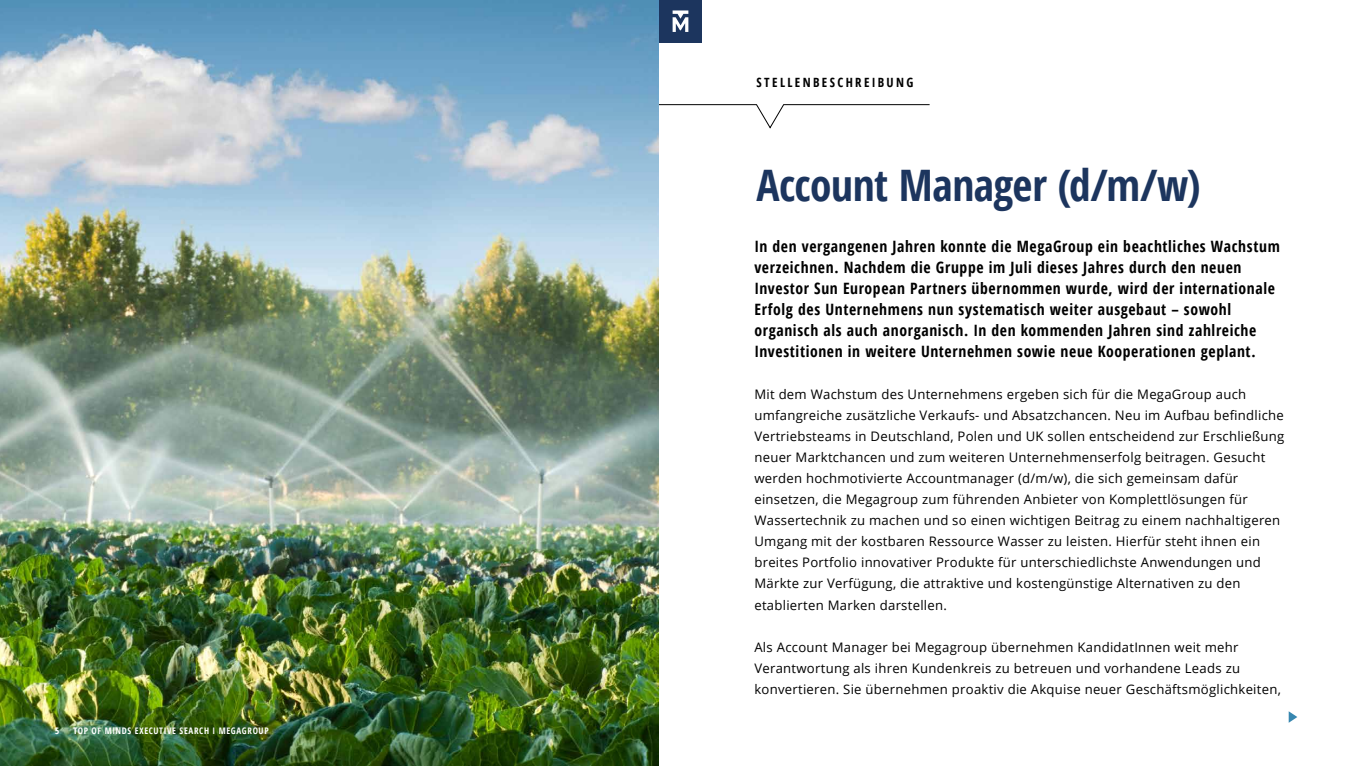
<style>
.page{position:relative;width:1361px;height:766px;background:#fff}
.page>*{position:absolute;margin:0;border:0;box-sizing:border-box;transform-origin:0 0}
.t1{font:700 condensed 43.42px "Open Sans";letter-spacing:-.01em;color:#1c355e}
.t2{font:700 condensed 15.67px/21px "Open Sans";letter-spacing:.04em;color:#000}
.t3{font:13.12px/21px "Open Sans";letter-spacing:.02em;color:#000}
.t4{font:700 condensed 12.75px "Open Sans";letter-spacing:.185em;color:#000}
.t5{font:700 condensed 9px "Open Sans";letter-spacing:.07em;color:#fff}
</style>
<div class="page">
<svg style="left:658px;top:104px;width:272px;height:24px"></svg>
<img style="left:0;top:0;width:658px;height:765px">
<svg style="left:1288px;top:711px;width:9px;height:11px"></svg>
<div style="left:659px;top:0;width:43px;height:43px;background:#1c355e"></div>
<svg style="left:672px;top:10px;width:16px;height:22px"></svg>
<p class="t5" style="left:55px;top:724px;width:6px">5</p>
<p class="t5" style="left:73px;top:724px;width:197px">TOP OF MINDS EXECUTIVE SEARCH I MEGAGROUP</p>
<p class="t4" style="left:756px;top:73px;width:158px">STELLENBESCHREIBUNG</p>
<h1 class="t1" style="left:756px;top:155px;width:446px">Account Manager (d/m/w)</h1>
<p class="t2" style="left:754px;top:235px;width:527px">In den vergangenen Jahren konnte die MegaGroup ein beachtliches Wachstum verzeichnen. Nachdem die Gruppe im Juli dieses Jahres durch den neuen Investor Sun European Partners übernommen wurde, wird der internationale Erfolg des Unternehmens nun systematisch weiter ausgebaut – sowohl organisch als auch anorganisch. In den kommenden Jahren sind zahlreiche Investitionen in weitere Unternehmen sowie neue Kooperationen geplant.</p>
<p class="t3" style="left:754px;top:383px;width:531px">Mit dem Wachstum des Unternehmens ergeben sich für die MegaGroup auch umfangreiche zusätzliche Verkaufs- und Absatzchancen. Neu im Aufbau befindliche Vertriebsteams in Deutschland, Polen und UK sollen entscheidend zur Erschließung neuer Marktchancen und zum weiteren Unternehmenserfolg beitragen. Gesucht werden hochmotivierte Accountmanager (d/m/w), die sich gemeinsam dafür einsetzen, die Megagroup zum führenden Anbieter von Komplettlösungen für Wassertechnik zu machen und so einen wichtigen Beitrag zu einem nachhaltigeren Umgang mit der kostbaren Ressource Wasser zu leisten. Hierfür steht ihnen ein breites Portfolio innovativer Produkte für unterschiedlichste Anwendungen und Märkte zur Verfügung, die attraktive und kostengünstige Alternativen zu den etablierten Marken darstellen.</p>
<p class="t3" style="left:754px;top:635px;width:528px">Als Account Manager bei Megagroup übernehmen KandidatInnen weit mehr<br>Verantwortung als ihren Kundenkreis zu betreuen und vorhandene Leads zu konvertieren. Sie übernehmen proaktiv die Akquise neuer Geschäftsmöglichkeiten,</p>
</div>
